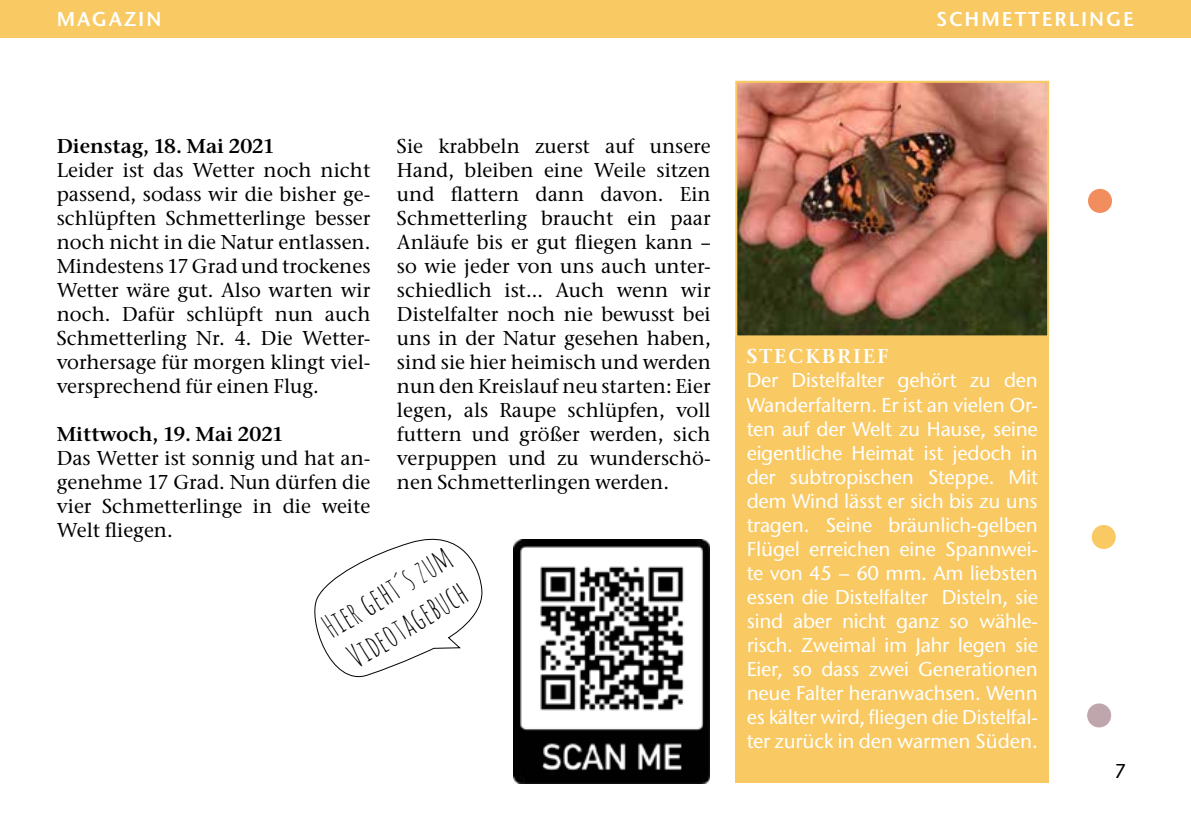
<style>
.page{position:relative;width:1191px;height:840px;background:#fff}
.page>*{position:absolute;margin:0;border:0;box-sizing:border-box;transform-origin:0 0}
.t1{font:32px/38.4px "Amatic SC";color:#000}
.t2{font:500 20px/24px "Stone Ser ITC Std";color:#000;text-align:justify}
.t3{font:500 20px/24px "Stone Sans ITC Std";letter-spacing:-.01em;color:#fff;text-align:justify}
.t4{font:600 20px "Stone Ser ITC Std";color:#000}
.t5{font:600 20px "Stone Sans ITC Std";letter-spacing:.1em;color:#fff}
.t6{font:600 20px "Stone Ser ITC Std";letter-spacing:.1em;color:#fff}
.t7{font:500 20px "Stone Sans ITC Std";color:#000}
</style>
<div class="page">
<div style="left:0;top:0;width:1191px;height:37px;background:#f9ca63"></div>
<div style="left:735px;top:337px;width:314px;height:445px;background:#f9ca63"></div>
<img style="left:738px;top:84px;width:308px;height:250px">
<div style="left:735px;top:81px;width:314px;height:256px;border:2px solid #f9ca63"></div>
<div style="left:1087px;top:703px;width:24px;height:24px;background:#bea6ac;border-radius:50%"></div>
<div style="left:1088px;top:189px;width:24px;height:24px;background:#f28d5d;border-radius:50%"></div>
<div style="left:1091px;top:524px;width:24px;height:24px;background:#f9ca63;border-radius:50%"></div>
<img style="left:513px;top:539px;width:197px;height:243px">
<svg style="left:314px;top:538px;width:169px;height:140px"></svg>
<p class="t5" style="left:57px;top:6px;width:106px">MAGAZIN</p>
<p class="t5" style="left:936px;top:6px;width:199px">SCHMETTERLINGE</p>
<p class="t2" style="left:397px;top:134px;width:315px">Sie krabbeln zuerst auf unsere Hand, bleiben eine Weile sitzen und flattern dann davon. Ein Schmetterling braucht ein paar Anläufe bis er gut fliegen kann – so wie jeder von uns auch unter&shy;schiedlich ist… Auch wenn wir Distelfalter noch nie bewusst bei uns in der Natur gesehen haben, sind sie hier heimisch und werden nun den Kreislauf neu starten: Eier legen, als Raupe schlüpfen, voll futtern und größer werden, sich verpuppen und zu wunderschö&shy;nen Schmetterlingen werden.</p>
<p class="t4" style="left:57px;top:133px;width:219px">Dienstag, 18. Mai 2021</p>
<p class="t2" style="left:57px;top:158px;width:315px">Leider ist das Wetter noch nicht passend, sodass wir die bisher ge&shy;schlüpften Schmetterlinge besser noch nicht in die Natur entlassen.<br>Mindestens 17 Grad und trockenes Wetter wäre gut. Also warten wir noch. Dafür schlüpft nun auch Schmetterling Nr. 4. Die Wetter&shy;vorhersage für morgen klingt viel&shy;versprechend für einen Flug.</p>
<p class="t4" style="left:57px;top:421px;width:229px">Mittwoch, 19. Mai 2021</p>
<p class="t2" style="left:57px;top:446px;width:315px">Das Wetter ist sonnig und hat an&shy;genehme 17 Grad. Nun dürfen die vier Schmetterlinge in die weite Welt fliegen.</p>
<h1 class="t1" style="left:316px;top:612px;width:145px;rotate:-32deg">Hier geht´s zum<br>Videotagebuch</h1>
<p class="t6" style="left:746px;top:344px;width:143px">STECKBRIEF</p>
<p class="t3" style="left:746px;top:368px;width:293px">Der Distelfalter gehört zu den Wanderfaltern. Er ist an vielen Or&shy;ten auf der Welt zu Hause, seine eigentliche Heimat ist jedoch in der subtropischen Steppe. Mit dem Wind lässt er sich bis zu uns tragen. Seine bräunlich-gelben Flügel erreichen eine Spannwei&shy;te von 45 − 60 mm. Am liebsten essen die Distelfalter Disteln, sie sind aber nicht ganz so wähle&shy;risch. Zweimal im Jahr legen sie Eier, so dass zwei Generationen neue Falter heranwachsen. Wenn es kälter wird, fliegen die Distelfal&shy;ter zurück in den warmen Süden.</p>
<p class="t7" style="left:1114px;top:757px;width:13px">7</p>
</div>
